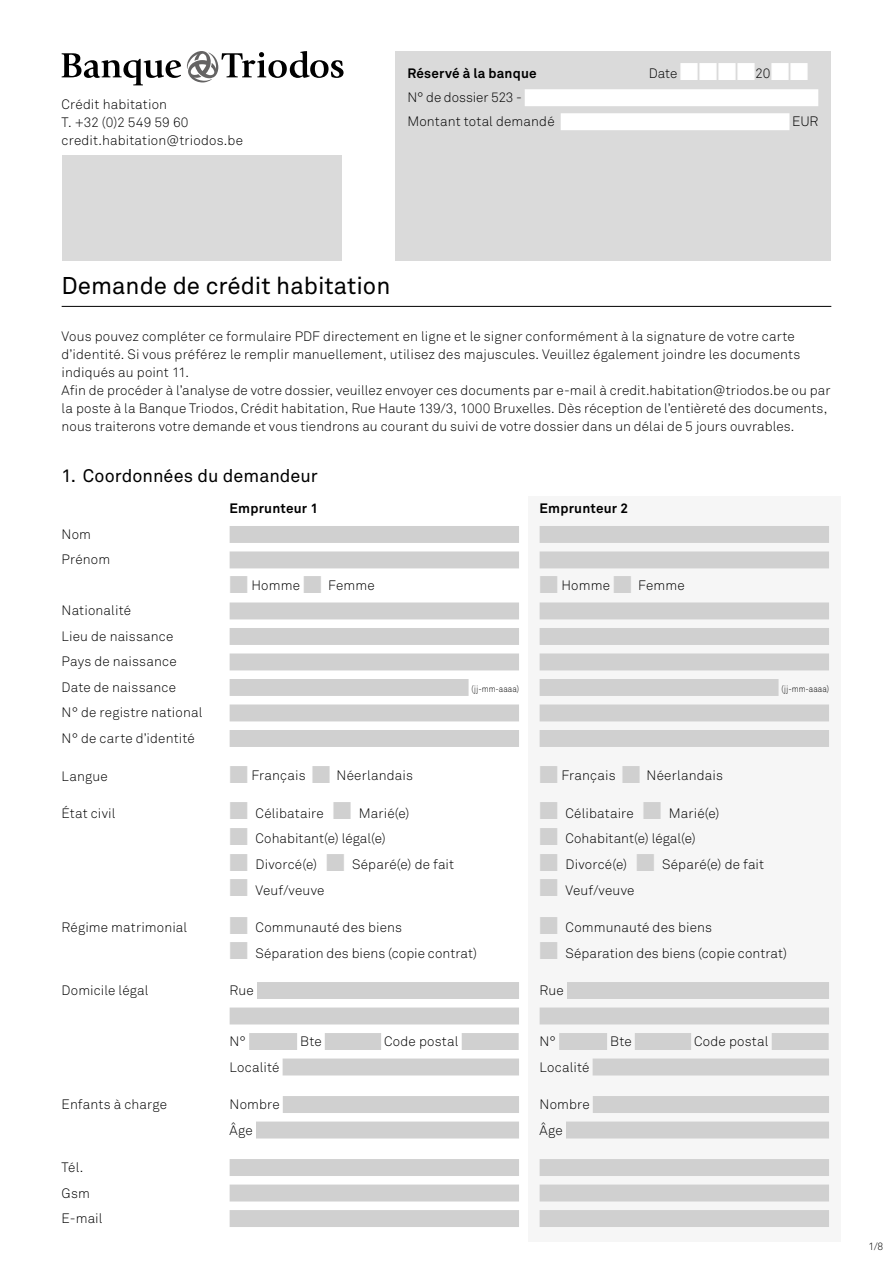
<style>
.page{position:relative;width:893px;height:1263px;background:#fff}
.page>*{position:absolute;margin:0;border:0;box-sizing:border-box;transform-origin:0 0}
.t1{font:24px "Akkurat";color:#000}
.t2{font:18px "Akkurat";color:#000}
.t3{font:300 13.5px/25.5px "Akkurat";letter-spacing:.01em;color:#000}
.t4{font:700 13.5px "Akkurat";letter-spacing:.015em;color:#000}
.t5{font:300 10.5px "Akkurat";color:#000}
.t6{font:300 9px "Akkurat";color:#000;scale:.88 1}
.s1{color:#fff}
.s2{color:#d0d0d0}
</style>
<div class="page">
<div style="left:529px;top:497px;width:312px;height:745px;background:#f6f6f6"></div>
<div style="left:395px;top:51px;width:436px;height:210px;background:#dadada"></div>
<div style="left:62px;top:155px;width:280px;height:106px;background:#dadada"></div>
<div style="left:525px;top:89px;width:293px;height:17px;background:#fff"></div>
<div style="left:561px;top:113px;width:228px;height:17px;background:#fff"></div>
<hr style="left:62px;top:306px;width:769px;height:1px;background:#000">
<div style="left:230px;top:526px;width:289px;height:17px;background:#d0d0d0"></div>
<div style="left:230px;top:551px;width:289px;height:17px;background:#d0d0d0"></div>
<div style="left:230px;top:602px;width:289px;height:17px;background:#d0d0d0"></div>
<div style="left:230px;top:628px;width:289px;height:17px;background:#d0d0d0"></div>
<div style="left:230px;top:653px;width:289px;height:17px;background:#d0d0d0"></div>
<div style="left:230px;top:679px;width:239px;height:17px;background:#d0d0d0"></div>
<div style="left:230px;top:704px;width:289px;height:17px;background:#d0d0d0"></div>
<div style="left:230px;top:730px;width:289px;height:17px;background:#d0d0d0"></div>
<div style="left:257px;top:982px;width:262px;height:17px;background:#d0d0d0"></div>
<div style="left:230px;top:1007px;width:289px;height:17px;background:#d0d0d0"></div>
<div style="left:249px;top:1033px;width:48px;height:17px;background:#d0d0d0"></div>
<div style="left:325px;top:1033px;width:56px;height:17px;background:#d0d0d0"></div>
<div style="left:462px;top:1033px;width:57px;height:17px;background:#d0d0d0"></div>
<div style="left:283px;top:1058px;width:236px;height:17px;background:#d0d0d0"></div>
<div style="left:283px;top:1096px;width:236px;height:17px;background:#d0d0d0"></div>
<div style="left:256px;top:1121px;width:263px;height:17px;background:#d0d0d0"></div>
<div style="left:230px;top:1159px;width:289px;height:17px;background:#d0d0d0"></div>
<div style="left:230px;top:1184px;width:289px;height:17px;background:#d0d0d0"></div>
<div style="left:230px;top:1210px;width:289px;height:17px;background:#d0d0d0"></div>
<div style="left:540px;top:526px;width:289px;height:17px;background:#d0d0d0"></div>
<div style="left:540px;top:551px;width:289px;height:17px;background:#d0d0d0"></div>
<div style="left:540px;top:602px;width:289px;height:17px;background:#d0d0d0"></div>
<div style="left:540px;top:628px;width:289px;height:17px;background:#d0d0d0"></div>
<div style="left:540px;top:653px;width:289px;height:17px;background:#d0d0d0"></div>
<div style="left:540px;top:679px;width:239px;height:17px;background:#d0d0d0"></div>
<div style="left:540px;top:704px;width:289px;height:17px;background:#d0d0d0"></div>
<div style="left:540px;top:730px;width:289px;height:17px;background:#d0d0d0"></div>
<div style="left:567px;top:982px;width:262px;height:17px;background:#d0d0d0"></div>
<div style="left:540px;top:1007px;width:289px;height:17px;background:#d0d0d0"></div>
<div style="left:559px;top:1033px;width:48px;height:17px;background:#d0d0d0"></div>
<div style="left:635px;top:1033px;width:56px;height:17px;background:#d0d0d0"></div>
<div style="left:772px;top:1033px;width:57px;height:17px;background:#d0d0d0"></div>
<div style="left:593px;top:1058px;width:236px;height:17px;background:#d0d0d0"></div>
<div style="left:593px;top:1096px;width:236px;height:17px;background:#d0d0d0"></div>
<div style="left:566px;top:1121px;width:263px;height:17px;background:#d0d0d0"></div>
<div style="left:540px;top:1159px;width:289px;height:17px;background:#d0d0d0"></div>
<div style="left:540px;top:1184px;width:289px;height:17px;background:#d0d0d0"></div>
<div style="left:540px;top:1210px;width:289px;height:17px;background:#d0d0d0"></div>
<svg style="left:62px;top:53px;width:119px;height:32px"></svg>
<svg style="left:187px;top:51px;width:157px;height:31px"></svg>
<p class="t3" style="left:62px;top:95px;width:183px;line-height:18px">Crédit habitation<br>T. +32 (0)2 549 59 60 credit.habitation@triodos.be</p>
<p class="t4" style="left:407px;top:65px;width:131px">Réservé à la banque</p>
<p class="t3" style="left:649px;top:61px;width:161px">Date <span class="s1">■■■■</span>20<span class="s1">■■</span></p>
<p class="t3" style="left:407px;top:86px;width:149px;line-height:24px">N° de dossier 523 -<br>Montant total demandé</p>
<p class="t3" style="left:792px;top:109px;width:28px">EUR</p>
<h1 class="t1" style="left:62px;top:271px;width:330px">Demande de crédit habitation</h1>
<p class="t3" style="left:62px;top:327px;width:770px;line-height:18px">Vous pouvez compléter ce formulaire PDF directement en ligne et le signer conformément à la signature de votre carte d’identité. Si vous préférez le remplir manuellement, utilisez des majuscules. Veuillez également joindre les documents indiqués au point 11.<br>Afin de procéder à l’analyse de votre dossier, veuillez envoyer ces documents par e-mail à credit.habitation@triodos.be ou par la poste à la Banque Triodos, Crédit habitation, Rue Haute 139/3, 1000 Bruxelles. Dès réception de l’entièreté des documents, nous traiterons votre demande et vous tiendrons au courant du suivi de votre dossier dans un délai de 5 jours ouvrables.</p>
<h2 class="t2" style="left:62px;top:465px;width:258px">1. Coordonnées du demandeur</h2>
<p class="t3" style="left:62px;top:522px;width:50px">Nom<br>Prénom</p>
<p class="t3" style="left:62px;top:598px;width:142px">Nationalité<br>Lieu de naissance<br>Pays de naissance<br>Date de naissance<br>N° de registre national<br>N° de carte d’identité</p>
<p class="t3" style="left:62px;top:763px;width:48px">Langue</p>
<p class="t3" style="left:62px;top:801px;width:55px">État civil</p>
<p class="t3" style="left:62px;top:915px;width:127px">Régime matrimonial</p>
<p class="t3" style="left:62px;top:978px;width:88px">Domicile légal</p>
<p class="t3" style="left:62px;top:1092px;width:107px">Enfants à charge</p>
<p class="t3" style="left:62px;top:1155px;width:42px">Tél.<br>Gsm<br>E-mail</p>
<p class="t4" style="left:230px;top:500px;width:90px">Emprunteur 1</p>
<p class="t3" style="left:230px;top:573px;width:147px"><span class="s2">■</span> Homme <span class="s2">■</span> Femme</p>
<p class="t4" style="left:540px;top:500px;width:90px">Emprunteur 2</p>
<p class="t3" style="left:540px;top:573px;width:147px"><span class="s2">■</span> Homme <span class="s2">■</span> Femme</p>
<p class="t6" style="left:472px;top:683px;width:56px">(jj-mm-aaaa)</p>
<p class="t6" style="left:781px;top:683px;width:56px">(jj-mm-aaaa)</p>
<p class="t3" style="left:230px;top:763px;width:185px"><span class="s2">■</span> Français <span class="s2">■</span> Néerlandais</p>
<p class="t3" style="left:230px;top:801px;width:181px"><span class="s2">■</span> Célibataire <span class="s2">■</span> Marié(e)</p>
<p class="t3" style="left:230px;top:826px;width:157px"><span class="s2">■</span> Cohabitant(e) légal(e)</p>
<p class="t3" style="left:230px;top:852px;width:226px"><span class="s2">■</span> Divorcé(e) <span class="s2">■</span> Séparé(e) de fait</p>
<p class="t3" style="left:230px;top:877px;width:96px"><span class="s2">■</span> Veuf/veuve</p>
<p class="t3" style="left:230px;top:915px;width:174px"><span class="s2">■</span> Communauté des biens</p>
<p class="t3" style="left:230px;top:940px;width:249px"><span class="s2">■</span> Séparation des biens (copie contrat)</p>
<p class="t3" style="left:230px;top:978px;width:26px">Rue</p>
<p class="t3" style="left:230px;top:1029px;width:18px">N°</p>
<p class="t3" style="left:300px;top:1029px;width:23px">Bte</p>
<p class="t3" style="left:384px;top:1029px;width:76px">Code postal</p>
<p class="t3" style="left:230px;top:1054px;width:51px">Localité</p>
<p class="t3" style="left:230px;top:1092px;width:52px">Nombre<br>Âge</p>
<p class="t3" style="left:540px;top:763px;width:185px"><span class="s2">■</span> Français <span class="s2">■</span> Néerlandais</p>
<p class="t3" style="left:540px;top:801px;width:181px"><span class="s2">■</span> Célibataire <span class="s2">■</span> Marié(e)</p>
<p class="t3" style="left:540px;top:826px;width:157px"><span class="s2">■</span> Cohabitant(e) légal(e)</p>
<p class="t3" style="left:540px;top:852px;width:226px"><span class="s2">■</span> Divorcé(e) <span class="s2">■</span> Séparé(e) de fait</p>
<p class="t3" style="left:540px;top:877px;width:96px"><span class="s2">■</span> Veuf/veuve</p>
<p class="t3" style="left:540px;top:915px;width:174px"><span class="s2">■</span> Communauté des biens</p>
<p class="t3" style="left:540px;top:940px;width:249px"><span class="s2">■</span> Séparation des biens (copie contrat)</p>
<p class="t3" style="left:540px;top:978px;width:26px">Rue</p>
<p class="t3" style="left:540px;top:1029px;width:18px">N°</p>
<p class="t3" style="left:610px;top:1029px;width:23px">Bte</p>
<p class="t3" style="left:694px;top:1029px;width:76px">Code postal</p>
<p class="t3" style="left:540px;top:1054px;width:51px">Localité</p>
<p class="t3" style="left:540px;top:1092px;width:52px">Nombre<br>Âge</p>
<p class="t5" style="left:868px;top:1240px;width:17px">1/8</p>
</div>
